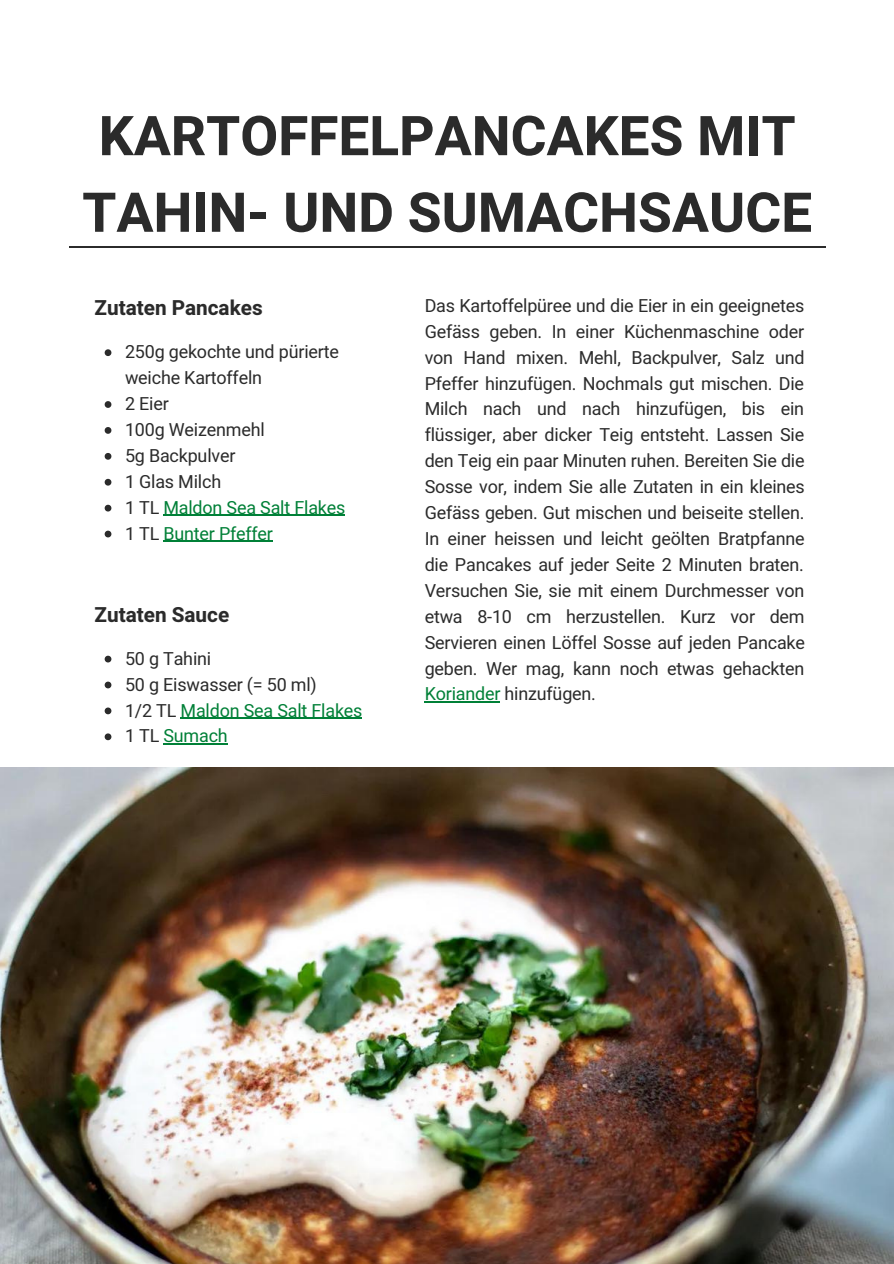
<style>
.page{position:relative;width:894px;height:1264px;background:#fff}
.page>*{position:absolute;margin:0;border:0;box-sizing:border-box;transform-origin:0 0}
.t1{font:700 54.9px/76.5px "Heebo";color:#2b2b2b;text-align:center}
.t2{font:700 20.7px "Heebo";color:#2b2b2b}
.t3{font:18px/26px "Heebo";letter-spacing:-.01em;color:#2b2b2b;text-align:justify}
.t4{font:18px "Heebo";letter-spacing:-.01em;color:#008037}
.s1{color:#2b2b2b}
.s2{color:#008037}
</style>
<div class="page">
<hr style="left:69px;top:247px;width:756px;height:1px;background:#2b2b2b">
<img style="left:0;top:767px;width:893px;height:496px">
<hr style="left:424px;top:701px;width:76px;height:1px;background:#008037">
<svg style="left:105px;top:349px;width:6px;height:7px"></svg>
<svg style="left:105px;top:401px;width:6px;height:7px"></svg>
<svg style="left:105px;top:427px;width:6px;height:7px"></svg>
<svg style="left:105px;top:453px;width:6px;height:6px"></svg>
<svg style="left:105px;top:479px;width:6px;height:6px"></svg>
<svg style="left:105px;top:505px;width:6px;height:6px"></svg>
<hr style="left:163px;top:515px;width:182px;height:1px;background:#008037">
<svg style="left:105px;top:530px;width:6px;height:7px"></svg>
<hr style="left:163px;top:541px;width:110px;height:1px;background:#008037">
<svg style="left:105px;top:655px;width:6px;height:7px"></svg>
<svg style="left:105px;top:681px;width:6px;height:7px"></svg>
<svg style="left:105px;top:707px;width:6px;height:7px"></svg>
<hr style="left:180px;top:717px;width:182px;height:1px;background:#008037">
<svg style="left:105px;top:733px;width:6px;height:7px"></svg>
<hr style="left:163px;top:743px;width:64px;height:1px;background:#008037">
<p class="t1" style="left:82px;top:100px;width:731px">KARTOFFELPANCAKES MIT<br>TAHIN- UND SUMACHSAUCE</p>
<p class="t2" style="left:94px;top:293px;width:170px">Zutaten Pancakes</p>
<p class="t3" style="left:125px;top:340px;width:215px">250g gekochte und pürierte weiche Kartoffeln</p>
<p class="t3" style="left:125px;top:391px;width:45px">2 Eier</p>
<p class="t3" style="left:125px;top:417px;width:141px">100g Weizenmehl</p>
<p class="t3" style="left:125px;top:443px;width:112px">5g Backpulver</p>
<p class="t3" style="left:125px;top:469px;width:98px">1 Glas Milch</p>
<p class="t4" style="left:125px;top:495px;width:222px"><span class="s1">1 TL</span> Maldon Sea Salt Flakes</p>
<p class="t4" style="left:125px;top:521px;width:149px"><span class="s1">1 TL</span> Bunter Pfeffer</p>
<p class="t2" style="left:94px;top:600px;width:136px">Zutaten Sauce</p>
<p class="t3" style="left:125px;top:646px;width:88px">50 g Tahini</p>
<p class="t3" style="left:125px;top:672px;width:193px">50 g Eiswasser (= 50 ml)</p>
<p class="t4" style="left:125px;top:697px;width:239px"><span class="s1">1/2 TL</span> Maldon Sea Salt Flakes</p>
<p class="t4" style="left:125px;top:723px;width:104px"><span class="s1">1 TL</span> Sumach</p>
<p class="t3" style="left:424px;top:293px;width:382px">Das Kartoffelpüree und die Eier in ein geeignetes Gefäss geben. In einer Küchenmaschine oder von Hand mixen. Mehl, Backpulver, Salz und Pfeffer hinzufügen. Nochmals gut mischen. Die Milch nach und nach hinzufügen, bis ein flüssiger, aber dicker Teig entsteht. Lassen Sie den Teig ein paar Minuten ruhen. Bereiten Sie die Sosse vor, indem Sie alle Zutaten in ein kleines Gefäss geben. Gut mischen und beiseite stellen.<br>In einer heissen und leicht geölten Bratpfanne die Pancakes auf jeder Seite 2 Minuten braten.<br>Versuchen Sie, sie mit einem Durchmesser von etwa 8-10 cm herzustellen. Kurz vor dem Servieren einen Löffel Sosse auf jeden Pancake geben. Wer mag, kann noch etwas gehackten <span class="s2">Koriander</span> hinzufügen.</p>
</div>
